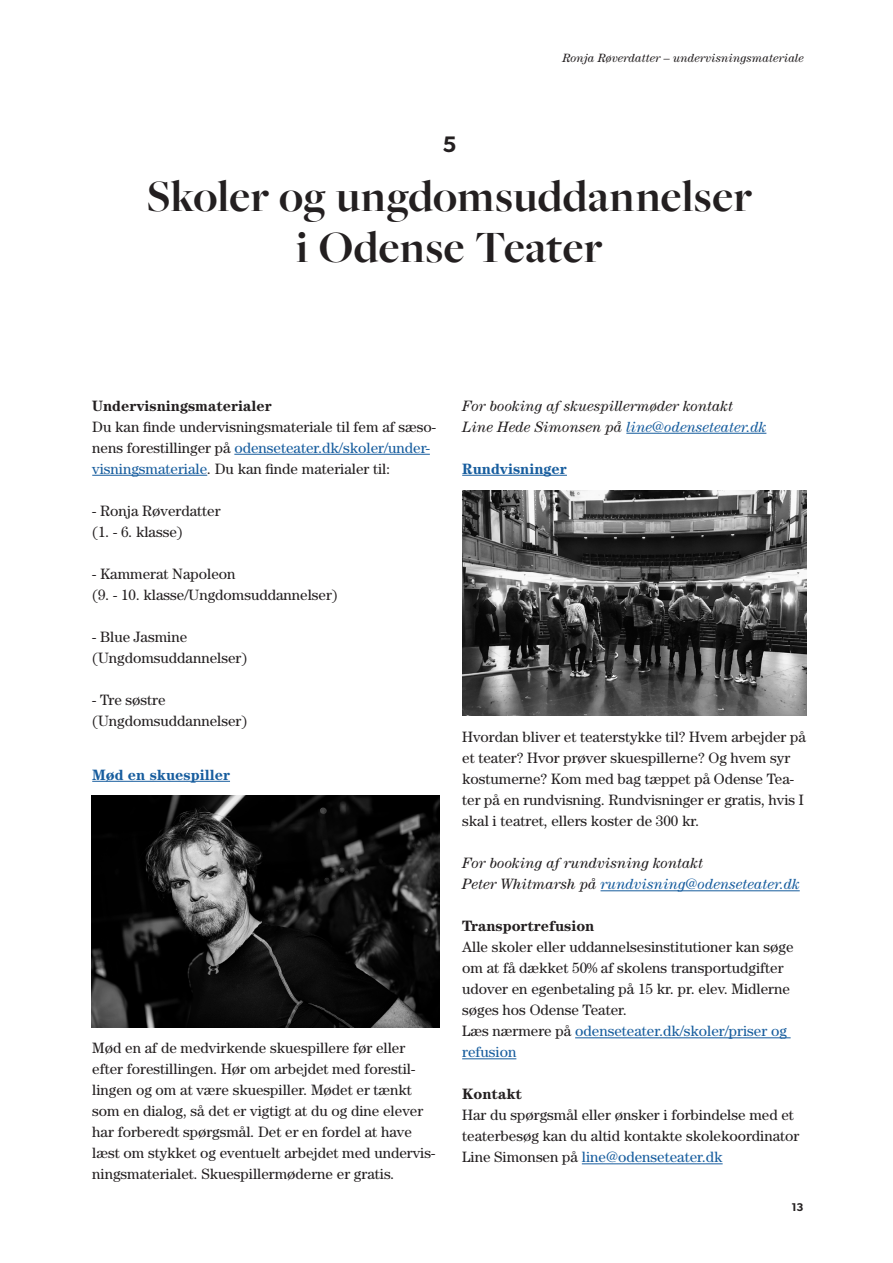
<style>
.page{position:relative;width:893px;height:1263px;background:#fff}
.page>*{position:absolute;margin:0;border:0;box-sizing:border-box;transform-origin:0 0}
.Opgave_titel{font:700 46.5px/51px "Freight Big Pro";letter-spacing:.01em;color:#231f20;text-align:center}
.Opgave_nummer{font:600 22.5px "Gibson";color:#231f20}
.G1{font:15px/21px "Century Std";color:#231f20}
.Overskrift_02{font:15px/21px "Century Std";color:#231f20}
.G1-2{font:italic 15px "Century Std";color:#175d9e}
.G1-3{font:italic 15px "Century Std";color:#231f20}
.G1-4{font:15px/21px "Century Std";color:#175d9e}
.G1-5{font:700 15px "Century Std";color:#231f20}
.Overskrift_02-2{font:700 15px "Century Std";color:#175d9e}
.t1{font:italic 12px "Century Std";color:#231f20}
.t2{font:600 11.25px "Gibson";color:#231f20}
.s1{color:#175d9e}
.s2{color:#231f20}
</style>
<div class="page">
<img style="left:92px;top:795px;width:348px;height:232px">
<hr style="left:234px;top:454px;width:196px;height:1px;background:#175d9e">
<hr style="left:92px;top:475px;width:115px;height:1px;background:#175d9e">
<hr style="left:92px;top:781px;width:138px;height:1px;background:#175d9e">
<hr style="left:626px;top:433px;width:140px;height:1px;background:#175d9e">
<hr style="left:462px;top:475px;width:105px;height:1px;background:#175d9e">
<hr style="left:600px;top:890px;width:200px;height:1px;background:#175d9e">
<hr style="left:575px;top:1037px;width:216px;height:1px;background:#175d9e">
<hr style="left:462px;top:1058px;width:54px;height:1px;background:#175d9e">
<hr style="left:582px;top:1163px;width:141px;height:1px;background:#175d9e">
<img style="left:462px;top:490px;width:345px;height:226px">
<p class="t1" style="left:562px;top:51px;width:243px">Ronja Røverdatter – undervisningsmateriale</p>
<p class="Opgave_nummer" style="left:442px;top:131px;width:16px">5</p>
<p class="Opgave_titel" style="left:147px;top:170px;width:607px">Skoler og ungdomsuddannelser i Odense Teater</p>
<p class="G1-5" style="left:92px;top:397px;width:181px">Undervisningsmaterialer</p>
<p class="G1" style="left:92px;top:416px;width:345px">Du kan finde undervisningsmateriale til fem af sæso&shy;nens forestillinger på <span class="s1">odenseteater.dk/skoler/under&shy;visningsmateriale</span>. Du kan finde materialer til:</p>
<p class="G1" style="left:92px;top:500px;width:130px">- Ronja Røverdatter (1. - 6. klasse)</p>
<p class="G1" style="left:92px;top:563px;width:247px">- Kammerat Napoleon<br>(9. - 10. klasse/Ungdomsuddannelser)</p>
<p class="G1" style="left:92px;top:626px;width:157px">- Blue Jasmine (Ungdomsuddannelser)</p>
<p class="G1" style="left:92px;top:689px;width:157px">- Tre søstre (Ungdomsuddannelser)</p>
<p class="Overskrift_02-2" style="left:92px;top:766px;width:139px">Mød en skuespiller</p>
<p class="Overskrift_02" style="left:92px;top:1037px;width:344px">Mød en af de medvirkende skuespillere før eller efter forestillingen. Hør om arbejdet med forestil&shy;lingen og om at være skuespiller. Mødet er tænkt som en dialog, så det er vigtigt at du og dine elever har forberedt spørgsmål. Det er en fordel at have læst om stykket og eventuelt arbejdet med undervis&shy;ningsmaterialet. Skuespillermøderne er gratis.</p>
<p class="G1-3" style="left:462px;top:397px;width:272px">For booking af skuespillermøder kontakt</p>
<p class="G1-2" style="left:462px;top:418px;width:306px"><span class="s2">Line Hede Simonsen på</span> line@odenseteater.dk</p>
<p class="Overskrift_02-2" style="left:462px;top:460px;width:106px">Rundvisninger</p>
<p class="G1" style="left:462px;top:726px;width:345px">Hvordan bliver et teaterstykke til? Hvem arbejder på et teater? Hvor prøver skuespillerne? Og hvem syr kostumerne? Kom med bag tæppet på Odense Tea&shy;ter på en rundvisning. Rundvisninger er gratis, hvis I skal i teatret, ellers koster de 300 kr.</p>
<p class="G1-3" style="left:462px;top:854px;width:242px">For booking af rundvisning kontakt</p>
<p class="G1-2" style="left:462px;top:875px;width:339px"><span class="s2">Peter Whitmarsh på</span> rundvisning@odenseteater.dk</p>
<p class="G1-5" style="left:462px;top:917px;width:134px">Transportrefusion</p>
<p class="G1" style="left:462px;top:936px;width:333px">Alle skoler eller uddannelsesinstitutioner kan søge om at få dækket 50% af skolens transportudgifter udover en egenbetaling på 15 kr. pr. elev. Midlerne søges hos Odense Teater.</p>
<p class="G1-4" style="left:462px;top:1020px;width:326px"><span class="s2">Læs nærmere på</span> odenseteater.dk/skoler/priser og refusion</p>
<p class="G1-5" style="left:462px;top:1085px;width:61px">Kontakt</p>
<p class="G1" style="left:462px;top:1104px;width:339px">Har du spørgsmål eller ønsker i forbindelse med et teaterbesøg kan du altid kontakte skolekoordinator<br>Line Simonsen på <span class="s1">line@odenseteater.dk</span></p>
<p class="t2" style="left:791px;top:1201px;width:14px">13</p>
</div>
